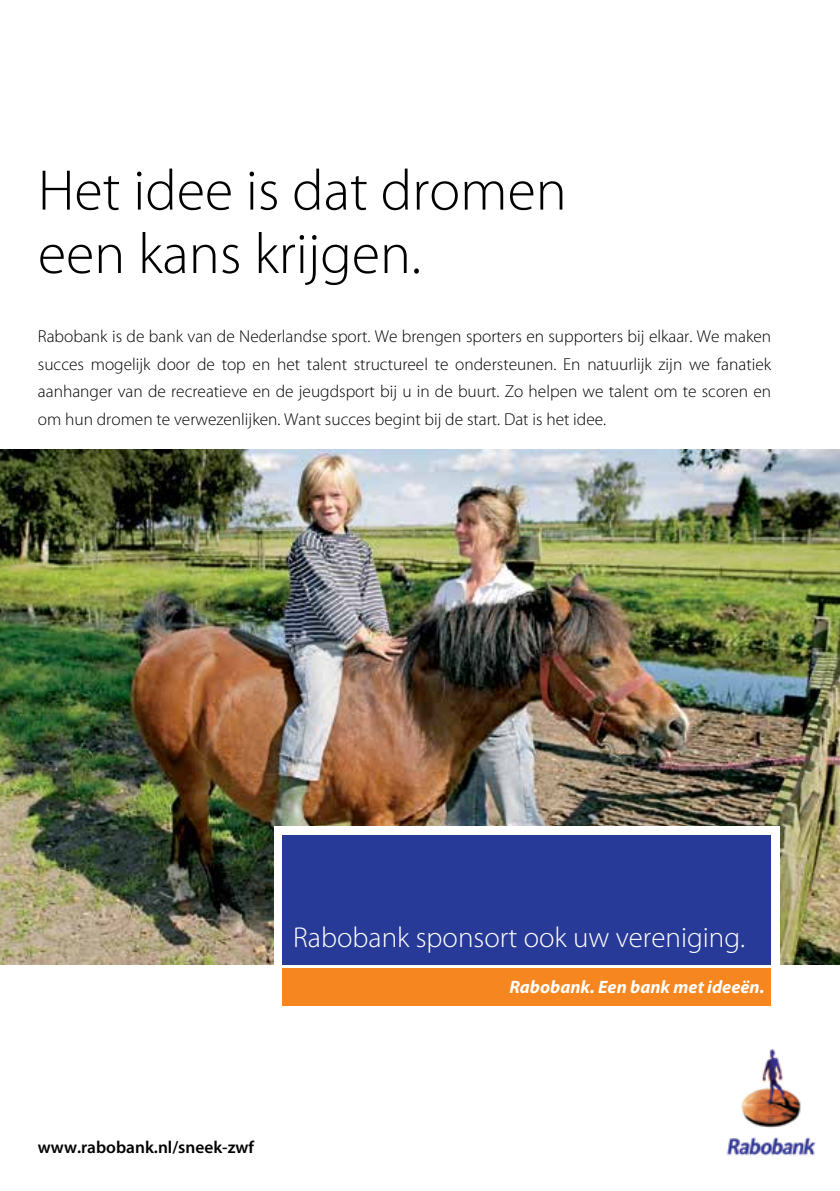
<style>
.page{position:relative;width:840px;height:1191px;background:#fff}
.page>*{position:absolute;margin:0;border:0;box-sizing:border-box;transform-origin:0 0}
.t1{font:300 57.6px/63.4px "Myriad Pro";color:#000}
.t2{font:300 28.8px "Myriad Pro";color:#fff}
.t3{font:italic 700 18px "Myriad Pro";color:#fff}
.t4{font:300 17.2px/27.6px "Myriad Pro";color:#000;text-align:justify}
.t5{font:600 17.2px "Myriad Pro";color:#000}
</style>
<div class="page">
<img style="left:0;top:449px;width:839px;height:707px">
<h1 class="t1" style="left:38px;top:160px;width:530px">Het idee is dat dromen een kans krijgen.</h1>
<p class="t4" style="left:38px;top:323px;width:734px">Rabobank is de bank van de Nederlandse sport. We brengen sporters en supporters bij elkaar. We maken succes mogelijk door de top en het talent structureel te ondersteunen. En natuurlijk zijn we fanatiek aanhanger van de recreatieve en de jeugdsport bij u in de buurt. Zo helpen we talent om te scoren en om hun dromen te verwezenlijken. Want succes begint bij de start. Dat is het idee.</p>
<h2 class="t2" style="left:293px;top:921px;width:453px">Rabobank sponsort ook uw vereniging.</h2>
<p class="t5" style="left:38px;top:1138px;width:218px">www.rabobank.nl/sneek-zwf</p>
<p class="t3" style="left:509px;top:975px;width:256px">Rabobank. Een bank met ideeën.</p>
</div>
